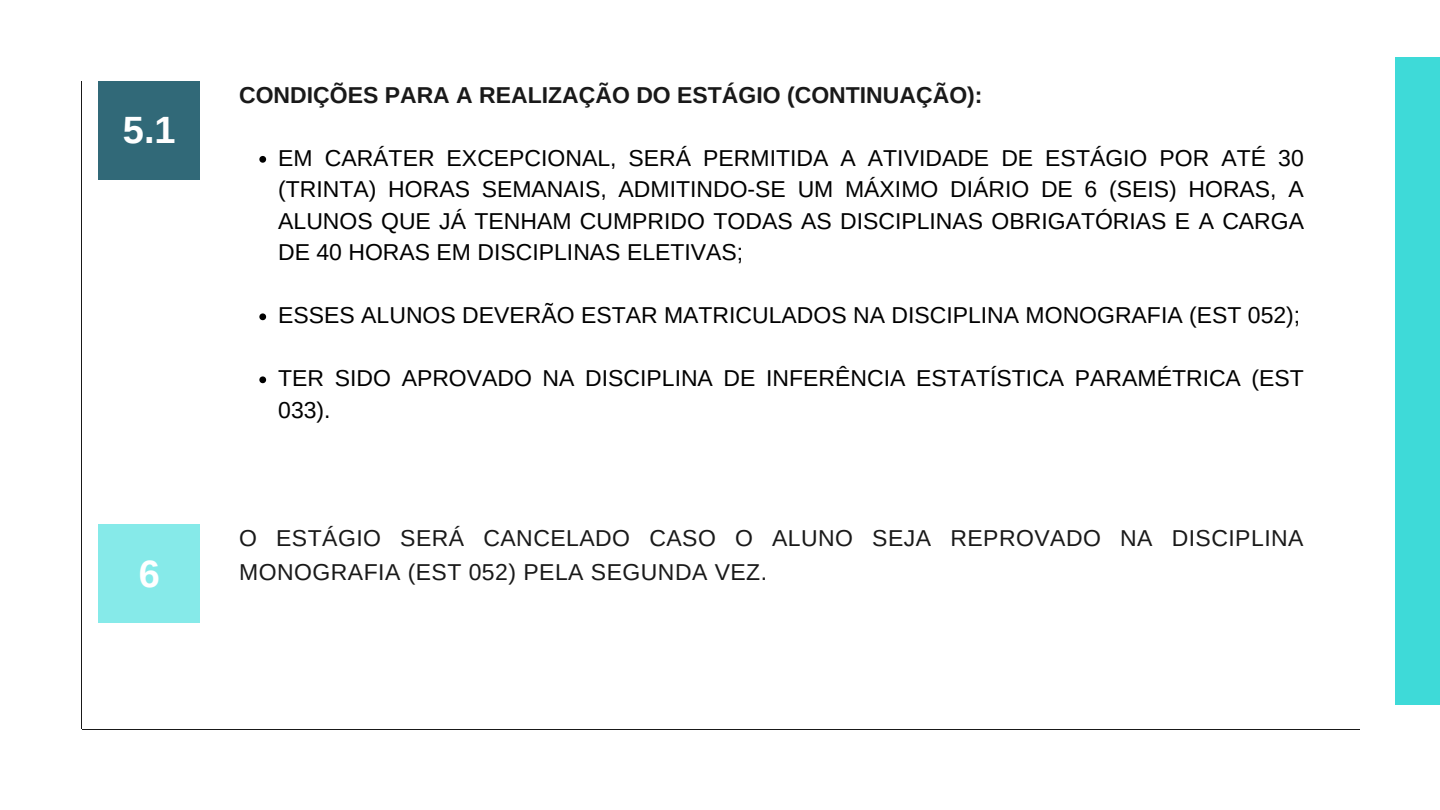
<style>
.page{position:relative;width:1440px;height:810px;background:#fff}
.page>*{position:absolute;margin:0;border:0;box-sizing:border-box;transform-origin:0 0}
.t1{font:700 38px "Arimo";color:#fff}
.t2{font:23px/31.5px "Arimo";color:#000;text-align:justify}
.t3{font:23px "Arimo";letter-spacing:.02em;color:#191919}
.t4{font:700 23px "Arimo";color:#191919}
</style>
<div class="page">
<hr style="left:82px;top:729px;width:1278px;height:1px;background:#191919">
<hr style="left:81px;top:81px;width:1px;height:648px;background:#191919">
<div style="left:98px;top:81px;width:102px;height:98px;background:#316978"></div>
<svg style="left:259px;top:156px;width:7px;height:7px"></svg>
<svg style="left:259px;top:313px;width:7px;height:7px"></svg>
<svg style="left:259px;top:376px;width:7px;height:7px"></svg>
<div style="left:1395px;top:57px;width:45px;height:648px;background:#3edad8"></div>
<div style="left:98px;top:525px;width:102px;height:98px;background:#86eae9"></div>
<h1 class="t1" style="left:123px;top:108px;width:54px">5.1</h1>
<p class="t4" style="left:239px;top:82px;width:745px">CONDIÇÕES PARA A REALIZAÇÃO DO ESTÁGIO (CONTINUAÇÃO):</p>
<p class="t2" style="left:278px;top:142px;width:1027px">EM CARÁTER EXCEPCIONAL, SERÁ PERMITIDA A ATIVIDADE DE ESTÁGIO POR ATÉ 30 (TRINTA) HORAS SEMANAIS, ADMITINDO-SE UM MÁXIMO DIÁRIO DE 6 (SEIS) HORAS, A ALUNOS QUE JÁ TENHAM CUMPRIDO TODAS AS DISCIPLINAS OBRIGATÓRIAS E A CARGA DE 40 HORAS EM DISCIPLINAS ELETIVAS;</p>
<p class="t2" style="left:278px;top:299px;width:1024px">ESSES ALUNOS DEVERÃO ESTAR MATRICULADOS NA DISCIPLINA MONOGRAFIA (EST 052);</p>
<p class="t2" style="left:278px;top:362px;width:1027px">TER SIDO APROVADO NA DISCIPLINA DE INFERÊNCIA ESTATÍSTICA PARAMÉTRICA (EST<br>033).</p>
<p class="t3" style="left:239px;top:525px;width:1066px">O ESTÁGIO SERÁ CANCELADO CASO O ALUNO SEJA REPROVADO NA DISCIPLINA</p>
<h1 class="t1" style="left:139px;top:552px;width:23px">6</h1>
<p class="t3" style="left:239px;top:559px;width:530px">MONOGRAFIA (EST 052) PELA SEGUNDA VEZ.</p>
</div>
